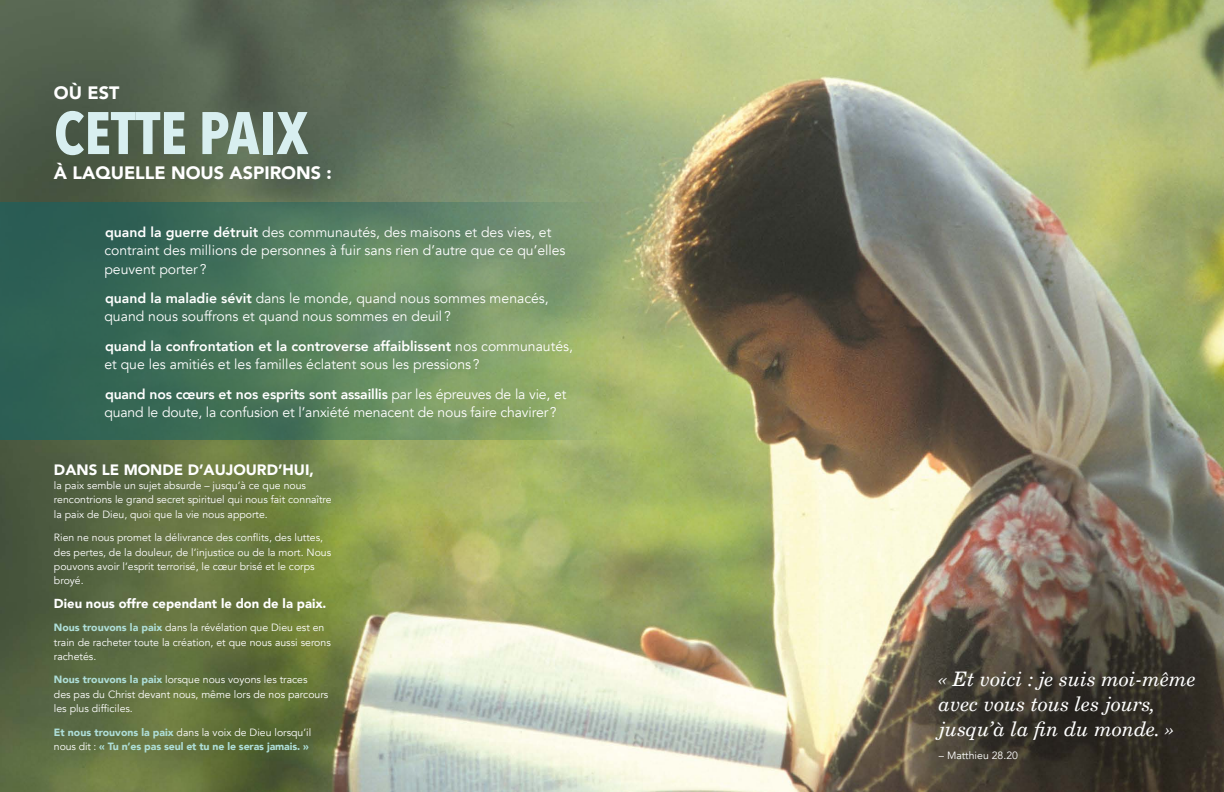
<style>
.page{position:relative;width:1224px;height:792px;background:#fff}
.page>*{position:absolute;margin:0;border:0;box-sizing:border-box;transform-origin:0 0}
.t1{font:700 59.4px "Avenir Next Condensed";color:#d8eff0}
.t2{font:italic 20px/25px "New Century Schlbk LT";color:#fff}
.t3{font:900 17.9px "Avenir";color:#fff}
.t4{font:900 15px "Avenir";color:#fff}
.t5{font:14px/18.5px "Avenir";color:#fff}
.t6{font:900 13px "Avenir";color:#fff}
.t7{font:10.5px/14.4px "Avenir";color:#fff}
.t8{font:900 10.5px/14.4px "Avenir";letter-spacing:-.01em;color:#aeded8}
.s1{font-weight:800}
.s2{font-weight:900;color:#aeded8}
.s3{font-weight:400;color:#fff}
</style>
<div class="page">
<img style="left:0;top:0;width:1224px;height:792px">
<svg style="left:0;top:202px;width:612px;height:237px;background:#557e5f"></svg>
<h3 class="t3" style="left:54px;top:78px;width:67px">OÙ EST</h3>
<h1 class="t1" style="left:54px;top:97px;width:256px">CETTE PAIX</h1>
<h3 class="t3" style="left:54px;top:157px;width:279px">À LAQUELLE NOUS ASPIRONS :</h3>
<h3 class="t5" style="left:104px;top:223px;width:463px"><span class="s1">quand la guerre détruit</span> des communautés, des maisons et des vies, et contraint des millions de personnes à fuir sans rien d’autre que ce qu’elles peuvent porter ?</h3>
<h3 class="t5" style="left:104px;top:289px;width:446px"><span class="s1">quand la maladie sévit</span> dans le monde, quand nous sommes menacés, quand nous souffrons et quand nous sommes en deuil ?</h3>
<h3 class="t5" style="left:104px;top:337px;width:470px"><span class="s1">quand la confrontation et la controverse affaiblissent</span> nos communautés, et que les amitiés et les familles éclatent sous les pressions ?</h3>
<h3 class="t5" style="left:104px;top:385px;width:463px"><span class="s1">quand nos cœurs et nos esprits sont assaillis</span> par les épreuves de la vie, et quand le doute, la confusion et l’anxiété menacent de nous faire chavirer?</h3>
<h3 class="t4" style="left:54px;top:457px;width:261px">DANS LE MONDE D’AUJOURD’HUI,</h3>
<p class="t7" style="left:54px;top:478px;width:279px">la paix semble un sujet absurde – jusqu’à ce que nous rencontrions le grand secret spirituel qui nous fait connaître la paix de Dieu, quoi que la vie nous apporte.</p>
<p class="t7" style="left:54px;top:531px;width:279px">Rien ne nous promet la délivrance des conflits, des luttes, des pertes, de la douleur, de l’injustice ou de la mort. Nous pouvons avoir l’esprit terrorisé, le cœur brisé et le corps broyé.</p>
<p class="t6" style="left:54px;top:592px;width:274px">Dieu nous offre cependant le don de la paix.</p>
<p class="t7" style="left:54px;top:621px;width:278px"><span class="s2">Nous trouvons la paix</span> dans la révélation que Dieu est en train de racheter toute la création, et que nous aussi serons rachetés.</p>
<p class="t7" style="left:54px;top:673px;width:276px"><span class="s2">Nous trouvons la paix</span> lorsque nous voyons les traces<br>des pas du Christ devant nous, même lors de nos parcours les plus difficiles.</p>
<p class="t8" style="left:54px;top:725px;width:259px">Et nous trouvons la paix <span class="s3">dans la voix de Dieu lorsqu’il nous dit :</span> « Tu n’es pas seul et tu ne le seras jamais. »</p>
<h2 class="t2" style="left:939px;top:666px;width:258px">« Et voici : je suis moi-même avec vous tous les jours, jusqu’à la fin du monde. »</h2>
<p class="t7" style="left:939px;top:748px;width:81px">– Matthieu 28.20</p>
</div>
